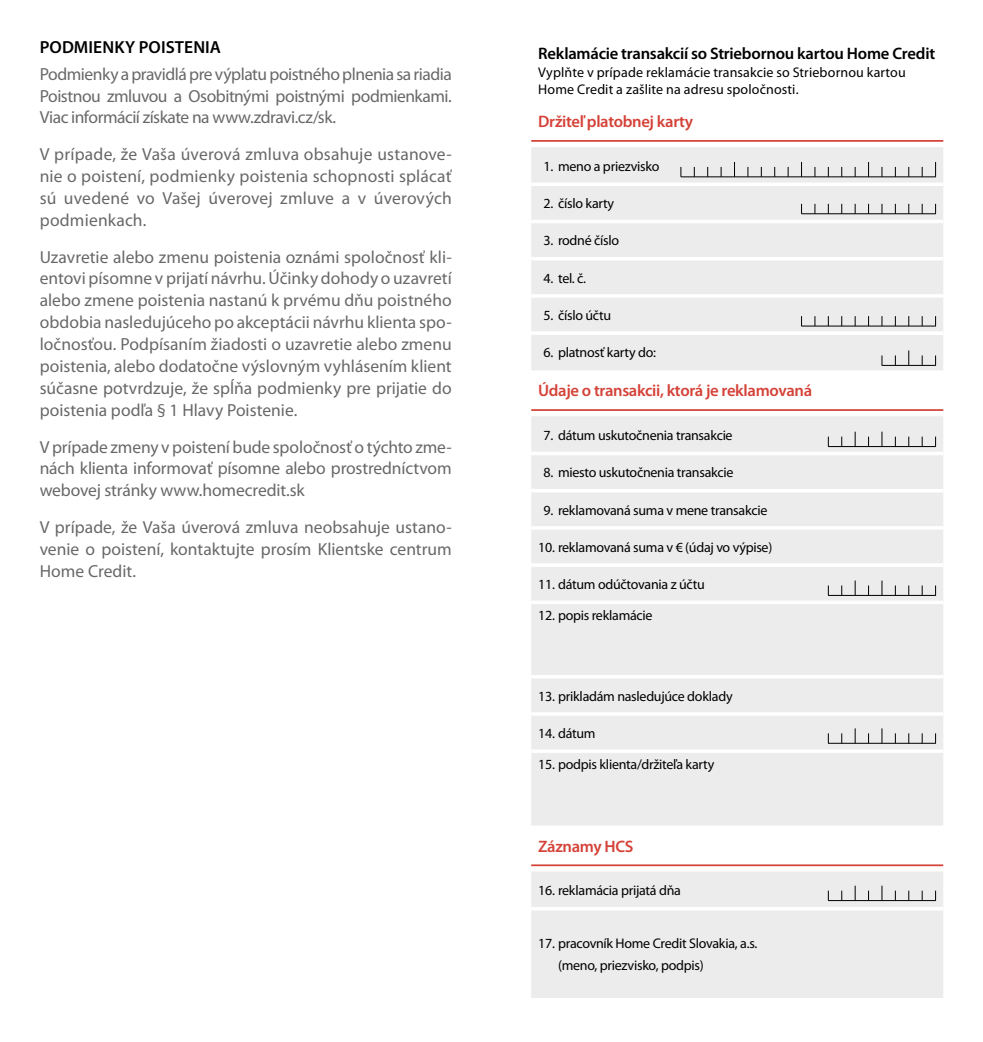
<style>
.page{position:relative;width:983px;height:1042px;background:#fff}
.page>*{position:absolute;margin:0;border:0;box-sizing:border-box;transform-origin:0 0}
.t1{font:17.5px/21.9px "Myriad Pro";color:#686868;text-align:justify}
.t2{font:600 17.5px "Myriad Pro";letter-spacing:.005em;color:#000}
.t3{font:600 16.62px "Myriad Pro";letter-spacing:-.02em;color:#d44238}
.t4{font:600 16.62px "Myriad Pro";letter-spacing:-.015em;color:#000}
.t5{font:14px/21.9px "Myriad Pro";letter-spacing:-.02em;color:#000}
.t6{font:14px/17.5px "Myriad Pro";letter-spacing:.01em;color:#000}
</style>
<div class="page">
<svg style="left:531px;top:147px;width:412px;height:851px;background:#ededed"></svg>
<hr style="left:531px;top:140px;width:412px;height:2px;background:#d44238">
<hr style="left:531px;top:409px;width:412px;height:2px;background:#d44238">
<hr style="left:531px;top:864px;width:412px;height:2px;background:#d44238">
<hr style="left:531px;top:182px;width:412px;height:4px;background:#fff">
<hr style="left:531px;top:220px;width:412px;height:3px;background:#fff">
<hr style="left:531px;top:257px;width:412px;height:3px;background:#fff">
<hr style="left:531px;top:294px;width:412px;height:4px;background:#fff">
<hr style="left:531px;top:331px;width:412px;height:4px;background:#fff">
<hr style="left:531px;top:452px;width:412px;height:3px;background:#fff">
<hr style="left:531px;top:489px;width:412px;height:3px;background:#fff">
<hr style="left:531px;top:526px;width:412px;height:4px;background:#fff">
<hr style="left:531px;top:563px;width:412px;height:4px;background:#fff">
<hr style="left:531px;top:600px;width:412px;height:4px;background:#fff">
<hr style="left:531px;top:675px;width:412px;height:3px;background:#fff">
<hr style="left:531px;top:712px;width:412px;height:4px;background:#fff">
<hr style="left:531px;top:749px;width:412px;height:4px;background:#fff">
<hr style="left:531px;top:907px;width:412px;height:3px;background:#fff">
<svg style="left:734px;top:162px;width:1px;height:15px"></svg>
<svg style="left:801px;top:162px;width:1px;height:15px"></svg>
<svg style="left:868px;top:162px;width:1px;height:15px"></svg>
<svg style="left:935px;top:162px;width:1px;height:15px"></svg>
<hr style="left:680px;top:177px;width:255px;height:1px;background:#000">
<hr style="left:801px;top:213px;width:134px;height:1px;background:#000">
<hr style="left:801px;top:326px;width:134px;height:1px;background:#000">
<svg style="left:908px;top:350px;width:1px;height:15px"></svg>
<hr style="left:881px;top:365px;width:54px;height:1px;background:#000">
<svg style="left:854px;top:432px;width:1px;height:14px"></svg>
<svg style="left:881px;top:432px;width:1px;height:14px"></svg>
<hr style="left:827px;top:446px;width:108px;height:1px;background:#000">
<svg style="left:854px;top:580px;width:1px;height:15px"></svg>
<svg style="left:881px;top:580px;width:1px;height:15px"></svg>
<hr style="left:827px;top:595px;width:108px;height:1px;background:#000">
<svg style="left:854px;top:885px;width:1px;height:15px"></svg>
<svg style="left:881px;top:885px;width:1px;height:15px"></svg>
<hr style="left:827px;top:900px;width:108px;height:1px;background:#000">
<svg style="left:854px;top:728px;width:1px;height:15px"></svg>
<svg style="left:881px;top:728px;width:1px;height:15px"></svg>
<hr style="left:827px;top:743px;width:108px;height:1px;background:#000">
<p class="t2" style="left:40px;top:36px;width:183px">PODMIENKY POISTENIA</p>
<p class="t1" style="left:40px;top:63px;width:413px">Podmienky apravidlá pre výplatu poistného plnenia sa riadia Poistnou zmluvou a Osobitnými poistnými podmienkami.<br>Viac informácií získate na www.zdravi.cz/sk.</p>
<p class="t1" style="left:40px;top:143px;width:413px">V prípade, že Vaša úverová zmluva obsahuje ustanove&shy;nie o poistení, podmienky poistenia schopnosti splácať sú uvedené vo Vašej úverovej zmluve a v úverových podmienkach.</p>
<p class="t1" style="left:40px;top:245px;width:413px">Uzavretie alebo zmenu poistenia oznámi spoločnosť kli&shy;entovi písomne v prijatí návrhu. Účinky dohody o uzavretí alebo zmene poistenia nastanú k prvému dňu poistného obdobia nasledujúceho po akceptácii návrhu klienta spo&shy;ločnosťou. Podpísaním žiadosti o uzavretie alebo zmenu poistenia, alebo dodatočne výslovným vyhlásením klient súčasne potvrdzuje, že spĺňa podmienky pre prijatie do poistenia podľa § 1 Hlavy Poistenie.</p>
<p class="t1" style="left:40px;top:435px;width:413px">V prípade zmeny v poistení bude spoločnosť o týchto zme&shy;nách klienta informovať písomne alebo prostredníctvom webovej stránky www.homecredit.sk</p>
<p class="t1" style="left:40px;top:516px;width:413px">V prípade, že Vaša úverová zmluva neobsahuje ustano&shy;venie o poistení, kontaktujte prosím Klientske centrum Home Credit.</p>
<p class="t4" style="left:538px;top:43px;width:398px">Reklamácie transakcií so Striebornou kartou Home Credit</p>
<p class="t6" style="left:538px;top:63px;width:369px">Vyplňte v prípade reklamácie transakcie so Striebornou kartou<br>Home Credit a zašlite na adresu spoločnosti.</p>
<p class="t3" style="left:538px;top:111px;width:156px">Držiteľ platobnej karty</p>
<p class="t5" style="left:543px;top:155px;width:117px">1. meno a priezvisko</p>
<p class="t5" style="left:543px;top:192px;width:72px">2. číslo karty</p>
<p class="t5" style="left:543px;top:229px;width:77px">3. rodné číslo</p>
<p class="t5" style="left:543px;top:267px;width:44px">4. tel. č.</p>
<p class="t5" style="left:543px;top:304px;width:69px">5. číslo účtu</p>
<p class="t5" style="left:543px;top:341px;width:114px">6. platnosť karty do:</p>
<p class="t3" style="left:538px;top:380px;width:275px">Údaje o transakcii, ktorá je reklamovaná</p>
<p class="t5" style="left:543px;top:424px;width:190px">7. dátum uskutočnenia transakcie</p>
<p class="t5" style="left:543px;top:461px;width:191px">8. miesto uskutočnenia transakcie</p>
<p class="t5" style="left:543px;top:499px;width:225px">9. reklamovaná suma v mene transakcie</p>
<p class="t5" style="left:538px;top:536px;width:235px">10. reklamovaná suma v € (údaj vo výpise)</p>
<p class="t5" style="left:538px;top:573px;width:168px">11. dátum odúčtovania z účtu</p>
<p class="t5" style="left:538px;top:604px;width:116px">12. popis reklamácie</p>
<p class="t5" style="left:538px;top:685px;width:196px">13. prikladám nasledujúce doklady</p>
<p class="t5" style="left:538px;top:722px;width:59px">14. dátum</p>
<p class="t5" style="left:538px;top:753px;width:177px">15. podpis klienta/držiteľa karty</p>
<p class="t3" style="left:538px;top:835px;width:97px">Záznamy HCS</p>
<p class="t5" style="left:538px;top:879px;width:144px">16. reklamácia prijatá dňa</p>
<p class="t5" style="left:558px;top:932px;width:201px;text-indent:-20px">17. pracovník Home Credit Slovakia, a.s. (meno, priezvisko, podpis)</p>
</div>
